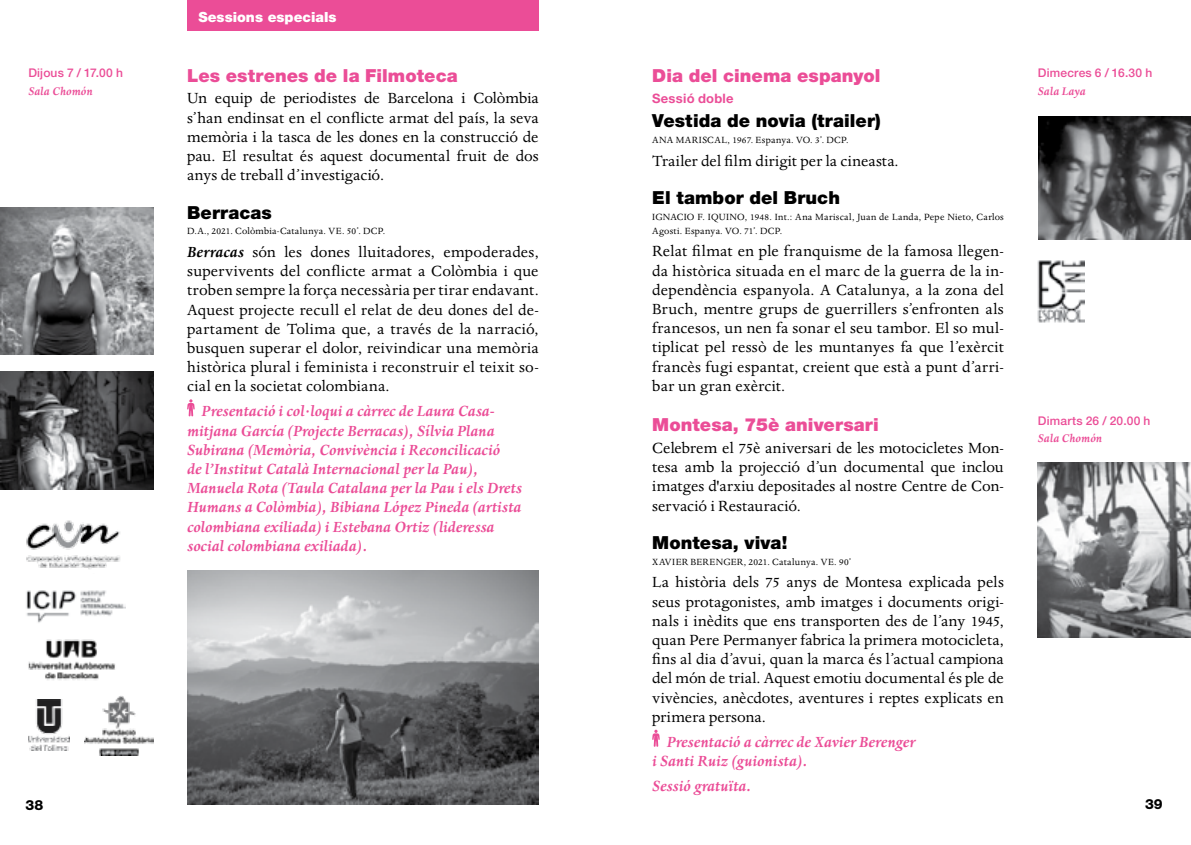
<style>
.page{position:relative;width:1191px;height:845px;background:#fff}
.page>*{position:absolute;margin:0;border:0;box-sizing:border-box;transform-origin:0 0}
.t1{font:900 18px "Helvetica Neue LT";letter-spacing:.005em;color:#eb4d97}
.t2{font:900 18px "Helvetica Neue LT";letter-spacing:.005em;color:#000}
.t3{font:17px/19.2px "Dante";letter-spacing:.01em;color:#000;text-align:justify}
.t4{font:italic 700 17px/19.2px "Dante";color:#eb4d97}
.t5{font:900 14px "Helvetica Neue LT";color:#fff}
.t6{font:800 14px "Helvetica Neue LT";color:#000}
.t7{font:700 13px "Helvetica Neue LT";letter-spacing:.02em;color:#eb4d97}
.t8{font:italic 700 12.8px "Dante";letter-spacing:.01em;color:#eb4d97}
.t9{font:500 12px "Helvetica Neue LT";letter-spacing:.015em;color:#eb4d97}
.t10{font:10.4px/13.6px "Dante";letter-spacing:.02em;color:#000}
.s1{font-weight:700;font-style:italic}
</style>
<div class="page">
<div style="left:187px;top:0;width:352px;height:30px;background:#eb4d97"></div>
<svg style="left:187px;top:399px;width:8px;height:18px"></svg>
<img style="left:0;top:208px;width:153px;height:147px">
<img style="left:0;top:371px;width:153px;height:118px">
<img style="left:1037px;top:462px;width:154px;height:175px">
<img style="left:1038px;top:117px;width:153px;height:123px">
<img style="left:187px;top:570px;width:352px;height:235px">
<svg style="left:652px;top:729px;width:7px;height:18px"></svg>
<img style="left:26px;top:520px;width:94px;height:49px">
<img style="left:85px;top:696px;width:68px;height:59px">
<img style="left:26px;top:590px;width:99px;height:33px">
<img style="left:28px;top:639px;width:87px;height:41px">
<img style="left:28px;top:699px;width:42px;height:51px">
<img style="left:1037px;top:260px;width:47px;height:63px">
<p class="t9" style="left:28px;top:66px;width:96px">Dijous 7 / 17.00 h</p>
<p class="t8" style="left:28px;top:84px;width:66px">Sala Chomón</p>
<p class="t5" style="left:198px;top:9px;width:139px">Sessions especials</p>
<p class="t1" style="left:187px;top:65px;width:272px">Les estrenes de la Filmoteca</p>
<p class="t3" style="left:187px;top:89px;width:353px">Un equip de periodistes de Barcelona i Colòmbia s’han endinsat en el conflicte armat del país, la seva memòria i la tasca de les dones en la construcció de pau. El resultat és aquest documental fruit de dos anys de treball d’investigació.</p>
<p class="t2" style="left:187px;top:201px;width:86px">Berracas</p>
<p class="t10" style="left:187px;top:225px;width:200px">D.A., 2021. Colòmbia-Catalunya. VE. 50’. DCP.</p>
<p class="t3" style="left:187px;top:243px;width:353px"><span class="s1">Berracas</span> són les dones lluitadores, empoderades, supervivents del conflicte armat a Colòmbia i que troben sempre la força necessària per tirar endavant.<br>Aquest projecte recull el relat de deu dones del de&shy;partament de Tolima que, a través de la narració, busquen superar el dolor, reivindicar una memòria històrica plural i feminista i reconstruir el teixit so&shy;cial en la societat colombiana.</p>
<p class="t4" style="left:187px;top:402px;width:336px;text-indent:14px">Presentació i col·loqui a càrrec de Laura Casa&shy;mitjana García (Projecte Berracas), Sílvia Plana Subirana (Memòria, Convivència i Reconcilicació<br>de l’Institut Català Internacional per la Pau), Manuela Rota (Taula Catalana per la Pau i els Drets Humans a Colòmbia), Bibiana López Pineda (artista colombiana exiliada) i Estebana Ortiz (lideressa social colombiana exiliada).</p>
<p class="t6" style="left:26px;top:796px;width:19px">38</p>
<p class="t1" style="left:652px;top:65px;width:230px">Dia del cinema espanyol</p>
<p class="t7" style="left:652px;top:91px;width:83px">Sessió doble</p>
<p class="t2" style="left:652px;top:110px;width:230px">Vestida de novia (trailer)</p>
<p class="t10" style="left:652px;top:134px;width:198px">ANA MARISCAL, 1967. Espanya. VO. 3’. DCP.</p>
<p class="t3" style="left:652px;top:152px;width:248px">Trailer del film dirigit per la cineasta.</p>
<p class="t2" style="left:652px;top:187px;width:189px">El tambor del Bruch</p>
<p class="t10" style="left:652px;top:210px;width:353px">IGNACIO F. IQUINO, 1948. Int.: Ana Mariscal, Juan de Landa, Pepe Nieto, Carlos<br>Agosti. Espanya. VO. 71’. DCP.</p>
<p class="t3" style="left:652px;top:242px;width:353px">Relat filmat en ple franquisme de la famosa llegen&shy;da històrica situada en el marc de la guerra de la in&shy;dependència espanyola. A Catalunya, a la zona del Bruch, mentre grups de guerrillers s’enfronten als francesos, un nen fa sonar el seu tambor. El so mul&shy;tiplicat pel ressò de les muntanyes fa que l’exèrcit francès fugi espantat, creient que està a punt d’arri&shy;bar un gran exèrcit.</p>
<p class="t1" style="left:652px;top:414px;width:228px">Montesa, 75è aniversari</p>
<p class="t3" style="left:652px;top:439px;width:353px">Celebrem el 75è aniversari de les motocicletes Mon&shy;tesa amb la projecció d’un documental que inclou imatges d'arxiu depositades al nostre Centre de Con&shy;servació i Restauració.</p>
<p class="t2" style="left:652px;top:532px;width:137px">Montesa, viva!</p>
<p class="t10" style="left:652px;top:555px;width:201px">XAVIER BERENGER, 2021. Catalunya. VE. 90’</p>
<p class="t3" style="left:652px;top:573px;width:353px">La història dels 75 anys de Montesa explicada pels seus protagonistes, amb imatges i documents origi&shy;nals i inèdits que ens transporten des de l’any 1945, quan Pere Permanyer fabrica la primera motocicleta, fins al dia d’avui, quan la marca és l’actual campiona del món de trial. Aquest emotiu documental és ple de vivències, anècdotes, aventures i reptes explicats en primera persona.</p>
<p class="t4" style="left:652px;top:732px;width:264px;text-indent:14px">Presentació a càrrec de Xavier Berenger i Santi Ruiz (guionista).</p>
<p class="t4" style="left:652px;top:776px;width:101px">Sessió gratuïta.</p>
<p class="t9" style="left:1037px;top:66px;width:116px">Dimecres 6 / 16.30 h</p>
<p class="t8" style="left:1037px;top:84px;width:49px">Sala Laya</p>
<p class="t9" style="left:1037px;top:414px;width:114px">Dimarts 26 / 20.00 h</p>
<p class="t8" style="left:1037px;top:431px;width:66px">Sala Chomón</p>
<p class="t6" style="left:1145px;top:795px;width:19px">39</p>
</div>
